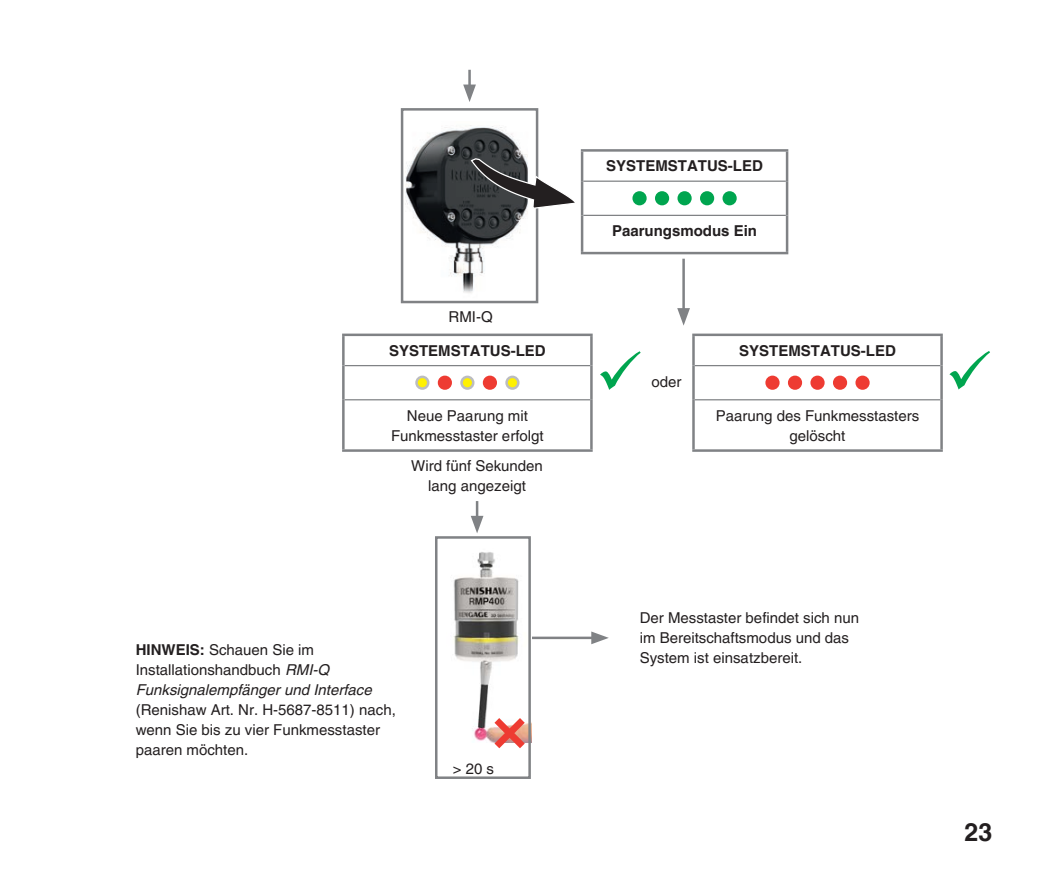
<style>
.page{position:relative;width:1049px;height:886px;background:#fff}
.page>*{position:absolute;margin:0;border:0;box-sizing:border-box;transform-origin:0 0}
._7_pt_centred_bold{font:700 60px "Helvetica LT Pro";color:#ee3b32}
.t1{font:700 25px "Helvetica LT Pro";color:#231f20}
.Note_without_lines{font:15px/20px "Helvetica LT Pro";color:#231f20}
._7_pt_left{font:15px/20px "Helvetica LT Pro";color:#231f20}
.Trigger_Logic{font:15px/20px "Helvetica LT Pro";color:#231f20;text-align:center}
.Trigger_Logic-2{font:700 15px "Helvetica LT Pro";color:#231f20}
._7_pt_centred{font:15px/20px "Helvetica LT Pro";color:#231f20;text-align:center}
._6_pt_centred{font:15px "Helvetica LT Pro";color:#231f20}
.s1{font-weight:700}
.s2{font-style:italic}
</style>
<div class="page">
<img style="left:405px;top:125px;width:123px;height:168px">
<hr style="left:468px;top:70px;width:3px;height:18px;background:#808285">
<svg style="left:463px;top:85px;width:13px;height:17px"></svg>
<div style="left:401px;top:108px;width:137px;height:195px;border:2px solid #808285"></div>
<svg style="left:470px;top:157px;width:105px;height:53px"></svg>
<hr style="left:530px;top:637px;width:65px;height:2px;background:#808285">
<svg style="left:591px;top:631px;width:18px;height:13px"></svg>
<svg style="left:471px;top:501px;width:12px;height:32px"></svg>
<img style="left:453px;top:552px;width:75px;height:191px">
<div style="left:435px;top:536px;width:96px;height:243px;border:2px solid #808285"></div>
<hr style="left:682px;top:259px;width:3px;height:53px;background:#808285">
<svg style="left:677px;top:308px;width:13px;height:18px"></svg>
<hr style="left:581px;top:149px;width:207px;height:3px;background:#808285">
<hr style="left:581px;top:152px;width:2px;height:29px;background:#808285">
<hr style="left:786px;top:152px;width:2px;height:29px;background:#808285">
<hr style="left:581px;top:181px;width:2px;height:34px;background:#808285">
<hr style="left:786px;top:181px;width:2px;height:34px;background:#808285">
<hr style="left:581px;top:215px;width:2px;height:37px;background:#808285">
<hr style="left:786px;top:215px;width:2px;height:37px;background:#808285">
<hr style="left:581px;top:252px;width:207px;height:2px;background:#808285">
<hr style="left:583px;top:181px;width:203px;height:1px;background:#808285">
<hr style="left:583px;top:215px;width:203px;height:1px;background:#808285">
<div style="left:634px;top:192px;width:11px;height:12px;background:#00a54f;border-radius:50%"></div>
<div style="left:632px;top:191px;width:15px;height:14px;border:2px solid #00a54f;border-radius:50%"></div>
<div style="left:656px;top:192px;width:12px;height:12px;background:#00a54f;border-radius:50%"></div>
<div style="left:655px;top:191px;width:14px;height:14px;border:2px solid #00a54f;border-radius:50%"></div>
<div style="left:679px;top:192px;width:11px;height:12px;background:#00a54f;border-radius:50%"></div>
<div style="left:677px;top:191px;width:15px;height:14px;border:2px solid #00a54f;border-radius:50%"></div>
<div style="left:701px;top:192px;width:12px;height:12px;background:#00a54f;border-radius:50%"></div>
<div style="left:700px;top:191px;width:14px;height:14px;border:2px solid #00a54f;border-radius:50%"></div>
<div style="left:724px;top:192px;width:11px;height:12px;background:#00a54f;border-radius:50%"></div>
<div style="left:722px;top:191px;width:15px;height:14px;border:2px solid #00a54f;border-radius:50%"></div>
<hr style="left:342px;top:334px;width:251px;height:2px;background:#808285">
<hr style="left:342px;top:336px;width:3px;height:30px;background:#808285">
<hr style="left:590px;top:336px;width:3px;height:30px;background:#808285">
<hr style="left:342px;top:366px;width:3px;height:34px;background:#808285">
<hr style="left:590px;top:366px;width:3px;height:34px;background:#808285">
<hr style="left:342px;top:400px;width:3px;height:49px;background:#808285">
<hr style="left:590px;top:400px;width:3px;height:49px;background:#808285">
<hr style="left:342px;top:449px;width:251px;height:3px;background:#808285">
<hr style="left:345px;top:365px;width:245px;height:1px;background:#808285">
<hr style="left:345px;top:399px;width:245px;height:1px;background:#808285">
<svg style="left:416px;top:377px;width:12px;height:11px"></svg>
<div style="left:415px;top:376px;width:14px;height:14px;border:2px solid #bcbdc0;border-radius:50%"></div>
<div style="left:439px;top:377px;width:12px;height:11px;background:#ee3b32;border-radius:50%"></div>
<div style="left:438px;top:376px;width:14px;height:14px;border:2px solid #ee3b32;border-radius:50%"></div>
<svg style="left:461px;top:377px;width:12px;height:11px"></svg>
<div style="left:460px;top:376px;width:14px;height:14px;border:2px solid #bcbdc0;border-radius:50%"></div>
<div style="left:484px;top:377px;width:12px;height:11px;background:#ee3b32;border-radius:50%"></div>
<div style="left:483px;top:376px;width:14px;height:14px;border:2px solid #ee3b32;border-radius:50%"></div>
<svg style="left:507px;top:377px;width:11px;height:11px"></svg>
<div style="left:505px;top:376px;width:14px;height:14px;border:2px solid #bcbdc0;border-radius:50%"></div>
<hr style="left:692px;top:334px;width:251px;height:2px;background:#808285">
<hr style="left:692px;top:336px;width:3px;height:30px;background:#808285">
<hr style="left:940px;top:336px;width:3px;height:30px;background:#808285">
<hr style="left:692px;top:366px;width:3px;height:34px;background:#808285">
<hr style="left:940px;top:366px;width:3px;height:34px;background:#808285">
<hr style="left:692px;top:400px;width:3px;height:49px;background:#808285">
<hr style="left:940px;top:400px;width:3px;height:49px;background:#808285">
<hr style="left:692px;top:449px;width:251px;height:3px;background:#808285">
<hr style="left:695px;top:365px;width:245px;height:1px;background:#808285">
<hr style="left:695px;top:399px;width:245px;height:1px;background:#808285">
<div style="left:767px;top:377px;width:11px;height:11px;background:#ee3b32;border-radius:50%"></div>
<div style="left:765px;top:376px;width:14px;height:14px;border:2px solid #ee3b32;border-radius:50%"></div>
<div style="left:789px;top:377px;width:12px;height:11px;background:#ee3b32;border-radius:50%"></div>
<div style="left:788px;top:376px;width:14px;height:14px;border:2px solid #ee3b32;border-radius:50%"></div>
<div style="left:812px;top:377px;width:11px;height:11px;background:#ee3b32;border-radius:50%"></div>
<div style="left:810px;top:376px;width:14px;height:14px;border:2px solid #ee3b32;border-radius:50%"></div>
<div style="left:834px;top:377px;width:12px;height:11px;background:#ee3b32;border-radius:50%"></div>
<div style="left:833px;top:376px;width:14px;height:14px;border:2px solid #ee3b32;border-radius:50%"></div>
<div style="left:857px;top:377px;width:11px;height:11px;background:#ee3b32;border-radius:50%"></div>
<div style="left:855px;top:376px;width:15px;height:14px;border:2px solid #ee3b32;border-radius:50%"></div>
<p class="_7_pt_centred" style="left:448px;top:306px;width:46px">RMI-Q</p>
<p class="Trigger_Logic-2" style="left:389px;top:341px;width:158px">SYSTEMSTATUS-LED</p>
<p class="Trigger_Logic" style="left:391px;top:405px;width:154px">Neue Paarung mit<br>Funkmesstaster erfolgt</p>
<p class="_7_pt_centred" style="left:411px;top:456px;width:133px">Wird fünf Sekunden lang angezeigt</p>
<p class="Note_without_lines" style="left:136px;top:639px;width:262px"><span class="s1">HINWEIS:</span> Schauen Sie im<br>Installationshandbuch <span class="s2">RMI-Q<br>Funksignalempfänger und Interface </span>(Renishaw Art. Nr. H-5687-8511) nach, wenn Sie bis zu vier Funkmesstaster paaren möchten.</p>
<p class="_7_pt_centred_bold" style="left:492px;top:690px;width:37px">×</p>
<p class="_6_pt_centred" style="left:453px;top:760px;width:43px">&gt; 20 s</p>
<p class="Trigger_Logic-2" style="left:606px;top:157px;width:158px">SYSTEMSTATUS-LED</p>
<p class="Trigger_Logic-2" style="left:612px;top:222px;width:147px">Paarungsmodus Ein</p>
<p class="_7_pt_centred" style="left:651px;top:372px;width:32px">oder</p>
<p class="Trigger_Logic-2" style="left:739px;top:341px;width:158px">SYSTEMSTATUS-LED</p>
<p class="Trigger_Logic" style="left:716px;top:405px;width:205px">Paarung des Funkmesstasters gelöscht</p>
<p class="_7_pt_left" style="left:640px;top:608px;width:221px">Der Messtaster befindet sich nun im Bereitschaftsmodus und das<br>System ist einsatzbereit.</p>
<h2 class="t1" style="left:964px;top:817px;width:29px">23</h2>
</div>
